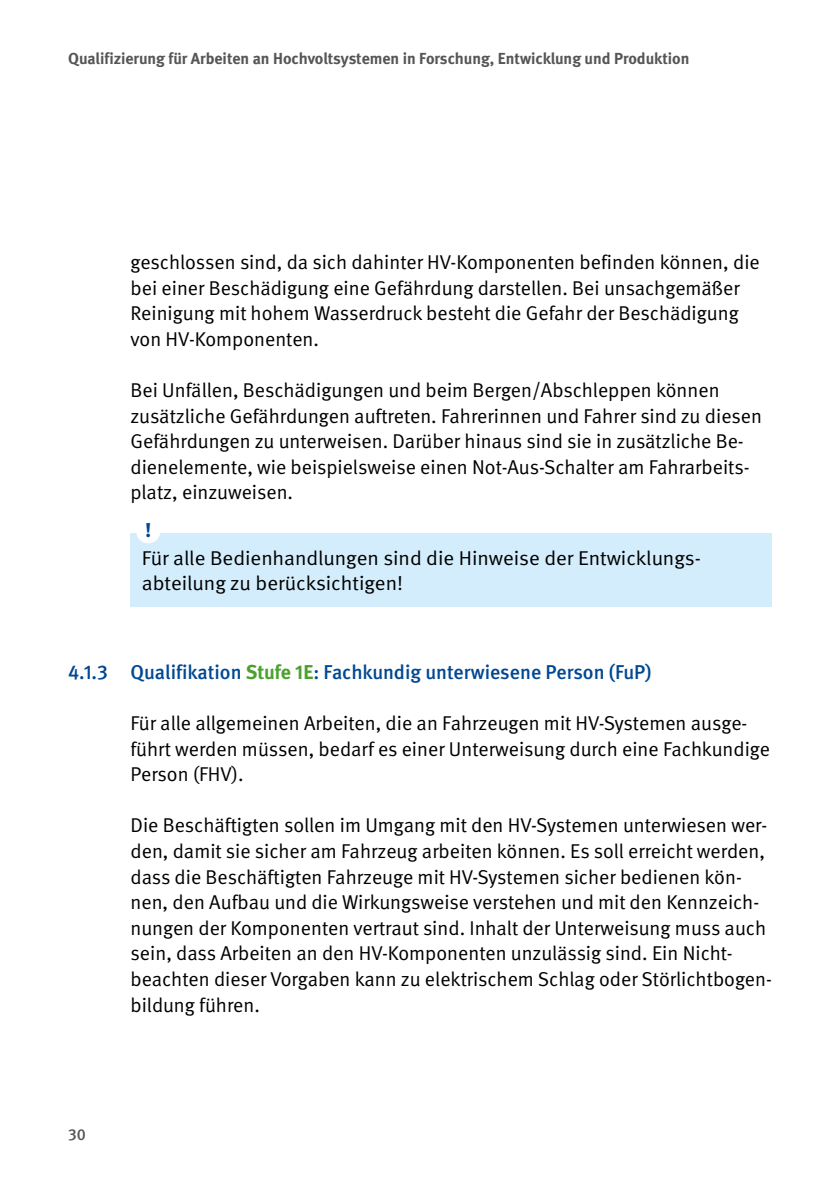
<style>
.page{position:relative;width:840px;height:1191px;background:#fff}
.page>*{position:absolute;margin:0;border:0;box-sizing:border-box;transform-origin:0 0}
.Fließtext_FT{font:20px/25.6px "DGUV Meta";color:#000}
.Fließtext_STG_FT{font:20px/25.6px "DGUV Meta";color:#000;scale:1.05 1}
.Überschriften_H3{font:500 20px "DGUV Meta";color:#004893}
.t1{font:700 20px "DGUV Meta Serif";color:#004893}
.t2{font:700 16px "DGUV Meta";color:#565655}
.t3{font:500 16px "DGUV Meta";color:#565655}
.s1{font-weight:700;color:#4aa22c}
</style>
<div class="page">
<div style="left:130px;top:533px;width:641px;height:73px;background:#d4edfc"></div>
<div style="left:136px;top:519px;width:24px;height:24px;background:#fff;border-radius:50%"></div>
<p class="t2" style="left:68px;top:49px;width:622px">Qualifizierung für Arbeiten an Hochvoltsystemen in Forschung, Entwicklung und Produktion</p>
<p class="Fließtext_FT" style="left:130px;top:250px;width:630px">geschlossen sind, da sich dahinter HV-Komponenten befinden können, die bei einer Beschädigung eine Gefährdung darstellen. Bei unsachgemäßer Reinigung mit hohem Wasserdruck besteht die Gefahr der Beschädigung von HV-Komponenten.</p>
<p class="Fließtext_FT" style="left:130px;top:378px;width:632px">Bei Unfällen, Beschädigungen und beim Bergen/Abschleppen können zusätzliche Gefährdungen auftreten. Fahrerinnen und Fahrer sind zu diesen Gefährdungen zu unterweisen. Darüber hinaus sind sie in zusätzliche Be&shy;dienelemente, wie beispielsweise einen Not-Aus-Schalter am Fahrarbeits&shy;platz, einzuweisen.</p>
<p class="t1" style="left:145px;top:518px;width:8px">!</p>
<p class="Fließtext_STG_FT" style="left:142px;top:545px;width:531px">Für alle Bedienhandlungen sind die Hinweise der Entwicklungs&shy;abteilung zu berücksichtigen!</p>
<h3 class="Überschriften_H3" style="left:68px;top:660px;width:584px">4.1.3 Qualifikation <span class="s1">Stufe 1E</span>: Fachkundig unterwiesene Person (FuP)</h3>
<p class="Fließtext_FT" style="left:130px;top:710px;width:640px">Für alle allgemeinen Arbeiten, die an Fahrzeugen mit HV-Systemen ausge&shy;führt werden müssen, bedarf es einer Unterweisung durch eine Fachkundige<br>Person (FHV).</p>
<p class="Fließtext_FT" style="left:130px;top:813px;width:642px">Die Beschäftigten sollen im Umgang mit den HV-Systemen unterwiesen wer&shy;den, damit sie sicher am Fahrzeug arbeiten können. Es soll erreicht werden, dass die Beschäftigten Fahrzeuge mit HV-Systemen sicher bedienen kön&shy;nen, den Aufbau und die Wirkungsweise verstehen und mit den Kennzeich&shy;nungen der Komponenten vertraut sind. Inhalt der Unterweisung muss auch sein, dass Arbeiten an den HV-Komponenten unzulässig sind. Ein Nicht&shy;beachten dieser Vorgaben kann zu elektrischem Schlag oder Störlichtbogen&shy;bildung führen.</p>
<p class="t3" style="left:68px;top:1124px;width:19px">30</p>
</div>
